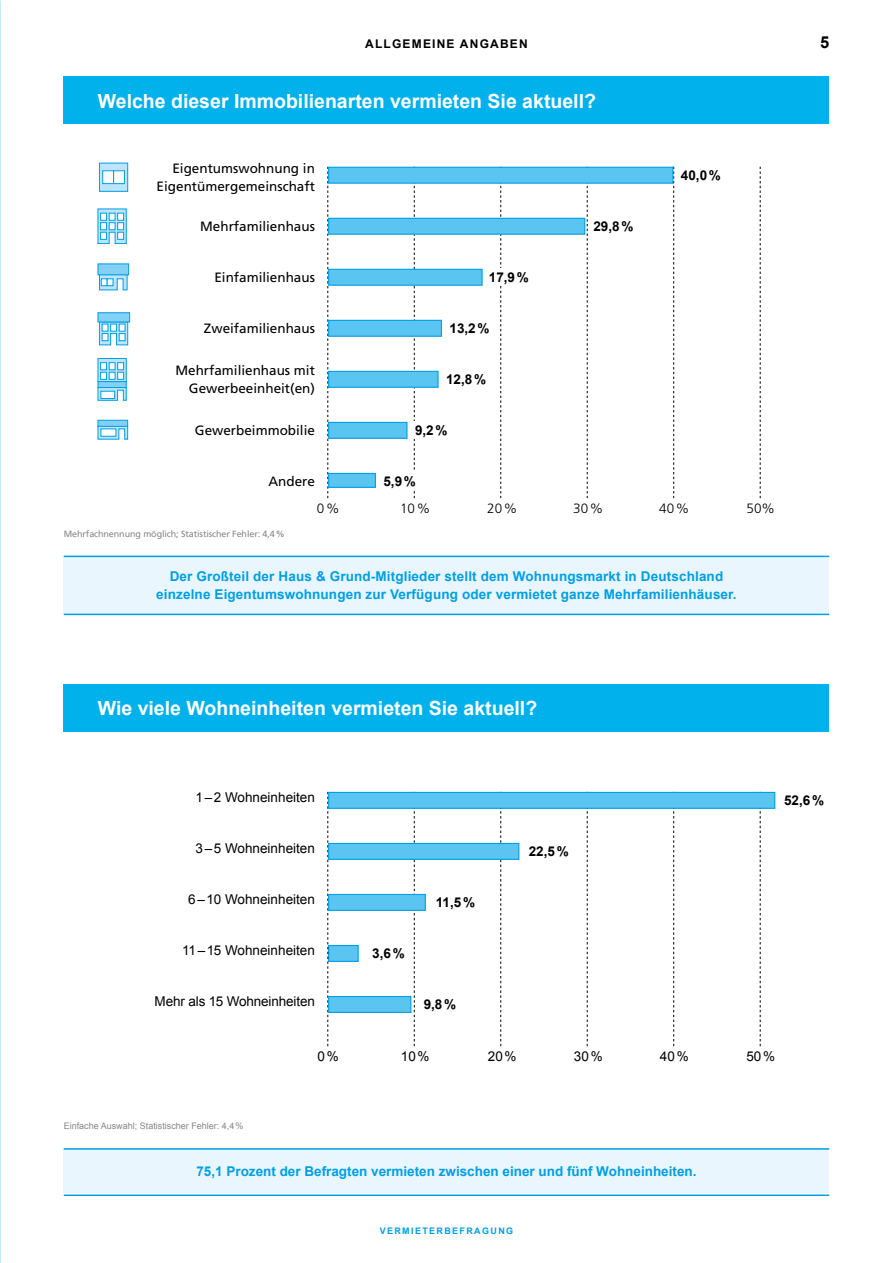
<style>
.page{position:relative;width:893px;height:1263px;background:#fff}
.page>*{position:absolute;margin:0;border:0;box-sizing:border-box;transform-origin:0 0}
.t1{font:700 19.5px "Arial";color:#fff}
.t2{font:700 16.5px "Arial";color:#000}
.t3{font:700 13.5px/18px "Arial";letter-spacing:.01em;color:#009fe3;text-align:center}
.t4{font:13.5px/18px "Frutiger LT Std";color:#000;text-align:right}
.t5{font:13.5px "Arial";color:#000}
.t6{font:700 13.5px "Arial";color:#000}
.t7{font:300 13.5px "Frutiger LT Std";color:#000}
.t8{font:700 12px "Arial";letter-spacing:.1em;color:#000}
.t9{font:9px "Frutiger LT Std";letter-spacing:-.01em;color:#878787}
.t10{font:9px "Arial";color:#878787}
.t11{font:700 9px "Arial";letter-spacing:.15em;color:#009fe3}
</style>
<div class="page">
<div style="left:64px;top:77px;width:765px;height:47px;background:#00b1eb"></div>
<div style="left:64px;top:684px;width:765px;height:48px;background:#00b1eb"></div>
<div style="left:64px;top:556px;width:765px;height:58px;background:#eaf6fe"></div>
<hr style="left:64px;top:614px;width:765px;height:1px;background:#009fe3">
<hr style="left:64px;top:556px;width:765px;height:1px;background:#009fe3">
<svg style="left:414px;top:811px;width:1px;height:235px"></svg>
<svg style="left:500px;top:811px;width:1px;height:235px"></svg>
<svg style="left:587px;top:811px;width:1px;height:235px"></svg>
<svg style="left:673px;top:811px;width:1px;height:235px"></svg>
<svg style="left:760px;top:811px;width:1px;height:235px"></svg>
<div style="left:64px;top:1148px;width:765px;height:45px;background:#eaf6fe"></div>
<hr style="left:64px;top:1194px;width:765px;height:2px;background:#009fe3">
<hr style="left:64px;top:1148px;width:765px;height:2px;background:#009fe3">
<svg style="left:98px;top:209px;width:29px;height:35px"></svg>
<svg style="left:98px;top:358px;width:29px;height:43px"></svg>
<div style="left:98px;top:381px;width:28px;height:7px;background:#83d0f5;border:1px solid #009fe3"></div>
<div style="left:101px;top:391px;width:14px;height:8px;background:#fff;border:1px solid #009fe3"></div>
<svg style="left:98px;top:426px;width:30px;height:13px"></svg>
<svg style="left:98px;top:420px;width:30px;height:6px"></svg>
<div style="left:101px;top:429px;width:15px;height:7px;background:#fff"></div>
<svg style="left:99px;top:275px;width:28px;height:15px"></svg>
<svg style="left:101px;top:279px;width:6px;height:7px"></svg>
<svg style="left:107px;top:279px;width:6px;height:7px"></svg>
<div style="left:98px;top:264px;width:31px;height:11px;background:#83d0f5;border:1px solid #009fe3"></div>
<svg style="left:99px;top:322px;width:29px;height:23px"></svg>
<div style="left:98px;top:313px;width:32px;height:9px;background:#83d0f5"></div>
<svg style="left:99px;top:163px;width:29px;height:28px"></svg>
<div style="left:103px;top:171px;width:11px;height:13px;background:#fff"></div>
<div style="left:113px;top:171px;width:12px;height:13px;background:#fff;border:1px solid #009fe3"></div>
<svg style="left:414px;top:185px;width:1px;height:313px"></svg>
<svg style="left:500px;top:185px;width:1px;height:313px"></svg>
<svg style="left:587px;top:185px;width:1px;height:313px"></svg>
<svg style="left:673px;top:167px;width:1px;height:331px"></svg>
<svg style="left:760px;top:167px;width:1px;height:331px"></svg>
<div style="left:407px;top:422px;width:52px;height:17px;background:#fff"></div>
<div style="left:376px;top:473px;width:51px;height:17px;background:#fff"></div>
<div style="left:328px;top:945px;width:31px;height:17px;background:#5bc5f2;border:1px solid #009fe3"></div>
<svg style="left:327px;top:792px;width:1px;height:254px"></svg>
<div style="left:328px;top:792px;width:447px;height:17px;background:#5bc5f2;border:1px solid #009fe3"></div>
<div style="left:328px;top:996px;width:83px;height:17px;background:#5bc5f2;border:1px solid #009fe3"></div>
<div style="left:328px;top:894px;width:98px;height:17px;background:#5bc5f2;border:1px solid #009fe3"></div>
<div style="left:328px;top:843px;width:191px;height:17px;background:#5bc5f2;border:1px solid #009fe3"></div>
<svg style="left:327px;top:167px;width:1px;height:331px"></svg>
<div style="left:481px;top:269px;width:52px;height:17px;background:#fff"></div>
<div style="left:328px;top:269px;width:155px;height:17px;background:#5bc5f2;border:1px solid #009fe3"></div>
<div style="left:328px;top:422px;width:79px;height:17px;background:#5bc5f2;border:1px solid #009fe3"></div>
<div style="left:328px;top:473px;width:48px;height:15px;background:#5bc5f2;border:1px solid #009fe3"></div>
<div style="left:328px;top:218px;width:257px;height:17px;background:#5bc5f2;border:1px solid #009fe3"></div>
<div style="left:328px;top:320px;width:114px;height:17px;background:#5bc5f2;border:1px solid #009fe3"></div>
<div style="left:328px;top:167px;width:345px;height:17px;background:#5bc5f2;border:1px solid #009fe3"></div>
<div style="left:328px;top:371px;width:111px;height:17px;background:#5bc5f2;border:1px solid #009fe3"></div>
<p class="t8" style="left:365px;top:36px;width:164px">ALLGEMEINE ANGABEN</p>
<h1 class="t1" style="left:98px;top:88px;width:500px">Welche dieser Immobilienarten vermieten Sie aktuell?</h1>
<p class="t4" style="left:157px;top:160px;width:160px">Eigentumswohnung in<br>Eigentümergemeinschaft</p>
<p class="t4" style="left:200px;top:218px;width:116px">Mehrfamilienhaus</p>
<p class="t4" style="left:214px;top:269px;width:102px">Einfamilienhaus</p>
<p class="t4" style="left:204px;top:320px;width:113px">Zweifamilienhaus</p>
<p class="t4" style="left:175px;top:362px;width:141px">Mehrfamilienhaus mit<br>Gewerbeeinheit(en)</p>
<p class="t4" style="left:195px;top:422px;width:122px">Gewerbeimmobilie</p>
<p class="t4" style="left:268px;top:473px;width:48px">Andere</p>
<p class="t6" style="left:489px;top:269px;width:41px">17,9%</p>
<p class="t6" style="left:450px;top:319px;width:41px">13,2%</p>
<p class="t6" style="left:446px;top:371px;width:41px">12,8%</p>
<p class="t6" style="left:415px;top:422px;width:34px">9,2%</p>
<p class="t6" style="left:383px;top:473px;width:34px">5,9%</p>
<p class="t6" style="left:593px;top:217px;width:41px">29,8%</p>
<p class="t6" style="left:681px;top:166px;width:41px">40,0%</p>
<p class="t9" style="left:64px;top:528px;width:223px">Mehrfachnennung möglich; Statistischer Fehler: 4,4%</p>
<p class="t7" style="left:317px;top:500px;width:24px">0%</p>
<p class="t7" style="left:400px;top:500px;width:32px">10%</p>
<p class="t7" style="left:487px;top:500px;width:32px">20%</p>
<p class="t7" style="left:573px;top:500px;width:32px">30%</p>
<p class="t7" style="left:659px;top:500px;width:32px">40%</p>
<p class="t7" style="left:746px;top:500px;width:30px">50%</p>
<p class="t3" style="left:156px;top:568px;width:582px">Der Großteil der Haus &amp; Grund-Mitglieder stellt dem Wohnungsmarkt in Deutschland einzelne Eigentumswohnungen zur Verfügung oder vermietet ganze Mehrfamilienhäuser.</p>
<p class="t2" style="left:820px;top:31px;width:11px">5</p>
<h1 class="t1" style="left:98px;top:695px;width:441px">Wie viele Wohneinheiten vermieten Sie aktuell?</h1>
<p class="t5" style="left:195px;top:788px;width:121px">1–2 Wohneinheiten</p>
<p class="t6" style="left:784px;top:792px;width:41px">52,6%</p>
<p class="t5" style="left:195px;top:839px;width:121px">3–5 Wohneinheiten</p>
<p class="t6" style="left:529px;top:843px;width:41px">22,5%</p>
<p class="t5" style="left:188px;top:890px;width:128px">6–10 Wohneinheiten</p>
<p class="t6" style="left:436px;top:894px;width:41px">11,5%</p>
<p class="t5" style="left:182px;top:941px;width:134px">11–15 Wohneinheiten</p>
<p class="t6" style="left:372px;top:945px;width:34px">3,6%</p>
<p class="t5" style="left:155px;top:992px;width:162px">Mehr als 15 Wohneinheiten</p>
<p class="t6" style="left:424px;top:996px;width:34px">9,8%</p>
<p class="t5" style="left:318px;top:1047px;width:23px">0%</p>
<p class="t5" style="left:401px;top:1047px;width:30px">10%</p>
<p class="t5" style="left:488px;top:1047px;width:30px">20%</p>
<p class="t5" style="left:574px;top:1047px;width:30px">30%</p>
<p class="t5" style="left:660px;top:1047px;width:30px">40%</p>
<p class="t5" style="left:746px;top:1047px;width:30px">50%</p>
<p class="t10" style="left:64px;top:1120px;width:181px">Einfache Auswahl; Statistischer Fehler: 4,4%</p>
<p class="t3" style="left:196px;top:1162px;width:502px">75,1 Prozent der Befragten vermieten zwischen einer und fünf Wohneinheiten.</p>
<p class="t11" style="left:380px;top:1225px;width:135px">VERMIETERBEFRAGUNG</p>
</div>
